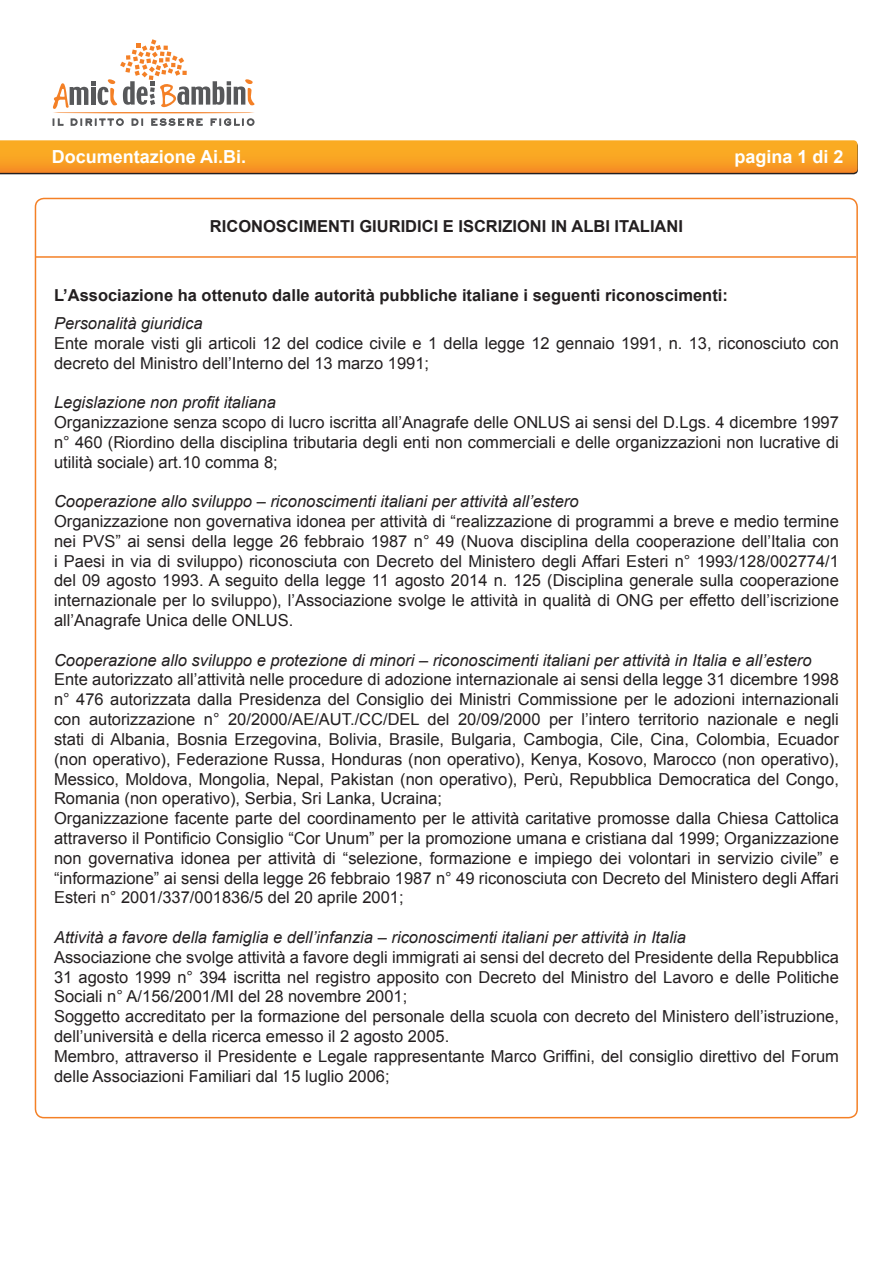
<style>
.page{position:relative;width:893px;height:1263px;background:#fff}
.page>*{position:absolute;margin:0;border:0;box-sizing:border-box;transform-origin:0 0}
.t1{font:700 18px "Arial";color:#fff}
.t2{font:16.5px/19.8px "Arial";color:#231f20}
.t3{font:italic 16.5px "Arial";color:#231f20}
.t4{font:700 16.5px "Arial";color:#231f20}
</style>
<div class="page">
<svg style="left:0;top:140px;width:858px;height:34px;background:#f19d25"></svg>
<svg style="left:52px;top:39px;width:203px;height:70px"></svg>
<svg style="left:53px;top:119px;width:10px;height:6px"></svg>
<svg style="left:71px;top:119px;width:52px;height:7px"></svg>
<svg style="left:132px;top:119px;width:11px;height:6px"></svg>
<svg style="left:152px;top:119px;width:50px;height:7px"></svg>
<svg style="left:211px;top:119px;width:43px;height:7px"></svg>
<hr style="left:53px;top:112px;width:202px;height:1px;background:#f48026;border-radius:50%">
<hr style="left:35px;top:256px;width:821px;height:2px;background:#f48026">
<p class="t1" style="left:52px;top:145px;width:196px">Documentazione Ai.Bi.</p>
<p class="t1" style="left:734px;top:145px;width:111px">pagina 1 di 2</p>
<p class="t4" style="left:210px;top:215px;width:474px">RICONOSCIMENTI GIURIDICI E ISCRIZIONI IN ALBI ITALIANI</p>
<p class="t4" style="left:54px;top:284px;width:675px">L’Associazione ha ottenuto dalle autorità pubbliche italiane i seguenti riconoscimenti:</p>
<p class="t3" style="left:54px;top:313px;width:150px">Personalità giuridica</p>
<p class="t2" style="left:54px;top:333px;width:786px">Ente morale visti gli articoli 12 del codice civile e 1 della legge 12 gennaio 1991, n. 13, riconosciuto con decreto del Ministro dell’Interno del 13 marzo 1991;</p>
<p class="t3" style="left:54px;top:392px;width:223px">Legislazione non profit italiana</p>
<p class="t2" style="left:54px;top:412px;width:786px;text-align:justify">Organizzazione senza scopo di lucro iscritta all’Anagrafe delle ONLUS ai sensi del D.Lgs. 4 dicembre 1997 n° 460 (Riordino della disciplina tributaria degli enti non commerciali e delle organizzazioni non lucrative di utilità sociale) art.10 comma 8;</p>
<p class="t3" style="left:54px;top:491px;width:526px">Cooperazione allo sviluppo – riconoscimenti italiani per attività all’estero</p>
<p class="t2" style="left:54px;top:511px;width:786px;text-align:justify">Organizzazione non governativa idonea per attività di “realizzazione di programmi a breve e medio termine nei PVS” ai sensi della legge 26 febbraio 1987 n° 49 (Nuova disciplina della cooperazione dell’Italia con i Paesi in via di sviluppo) riconosciuta con Decreto del Ministero degli Affari Esteri n° 1993/128/002774/1 del 09 agosto 1993. A seguito della legge 11 agosto 2014 n. 125 (Disciplina generale sulla cooperazione internazionale per lo sviluppo), l’Associazione svolge le attività in qualità di ONG per effetto dell’iscrizione all’Anagrafe Unica delle ONLUS.</p>
<p class="t3" style="left:54px;top:649px;width:759px">Cooperazione allo sviluppo e protezione di minori – riconoscimenti italiani per attività in Italia e all’estero</p>
<p class="t2" style="left:54px;top:670px;width:786px">Ente autorizzato all’attività nelle procedure di adozione internazionale ai sensi della legge 31 dicembre 1998 n° 476 autorizzata dalla Presidenza del Consiglio dei Ministri Commissione per le adozioni internazionali con autorizzazione n° 20/2000/AE/AUT./CC/DEL del 20/09/2000 per l’intero territorio nazionale e negli stati di Albania, Bosnia Erzegovina, Bolivia, Brasile, Bulgaria, Cambogia, Cile, Cina, Colombia, Ecuador (non operativo), Federazione Russa, Honduras (non operativo), Kenya, Kosovo, Marocco (non operativo), Messico, Moldova, Mongolia, Nepal, Pakistan (non operativo), Perù, Repubblica Democratica del Congo, Romania (non operativo), Serbia, Sri Lanka, Ucraina;<br>Organizzazione facente parte del coordinamento per le attività caritative promosse dalla Chiesa Cattolica attraverso il Pontificio Consiglio “Cor Unum” per la promozione umana e cristiana dal 1999; Organizzazione non governativa idonea per attività di “selezione, formazione e impiego dei volontari in servizio civile” e “informazione” ai sensi della legge 26 febbraio 1987 n° 49 riconosciuta con Decreto del Ministero degli Affari Esteri n° 2001/337/001836/5 del 20 aprile 2001;</p>
<p class="t3" style="left:54px;top:926px;width:633px">Attività a favore della famiglia e dell’infanzia – riconoscimenti italiani per attività in Italia</p>
<p class="t2" style="left:54px;top:947px;width:786px">Associazione che svolge attività a favore degli immigrati ai sensi del decreto del Presidente della Repubblica 31 agosto 1999 n° 394 iscritta nel registro apposito con Decreto del Ministro del Lavoro e delle Politiche Sociali n° A/156/2001/MI del 28 novembre 2001;<br>Soggetto accreditato per la formazione del personale della scuola con decreto del Ministero dell’istruzione, dell’università e della ricerca emesso il 2 agosto 2005.<br>Membro, attraverso il Presidente e Legale rappresentante Marco Griffini, del consiglio direttivo del Forum delle Associazioni Familiari dal 15 luglio 2006;</p>
</div>
